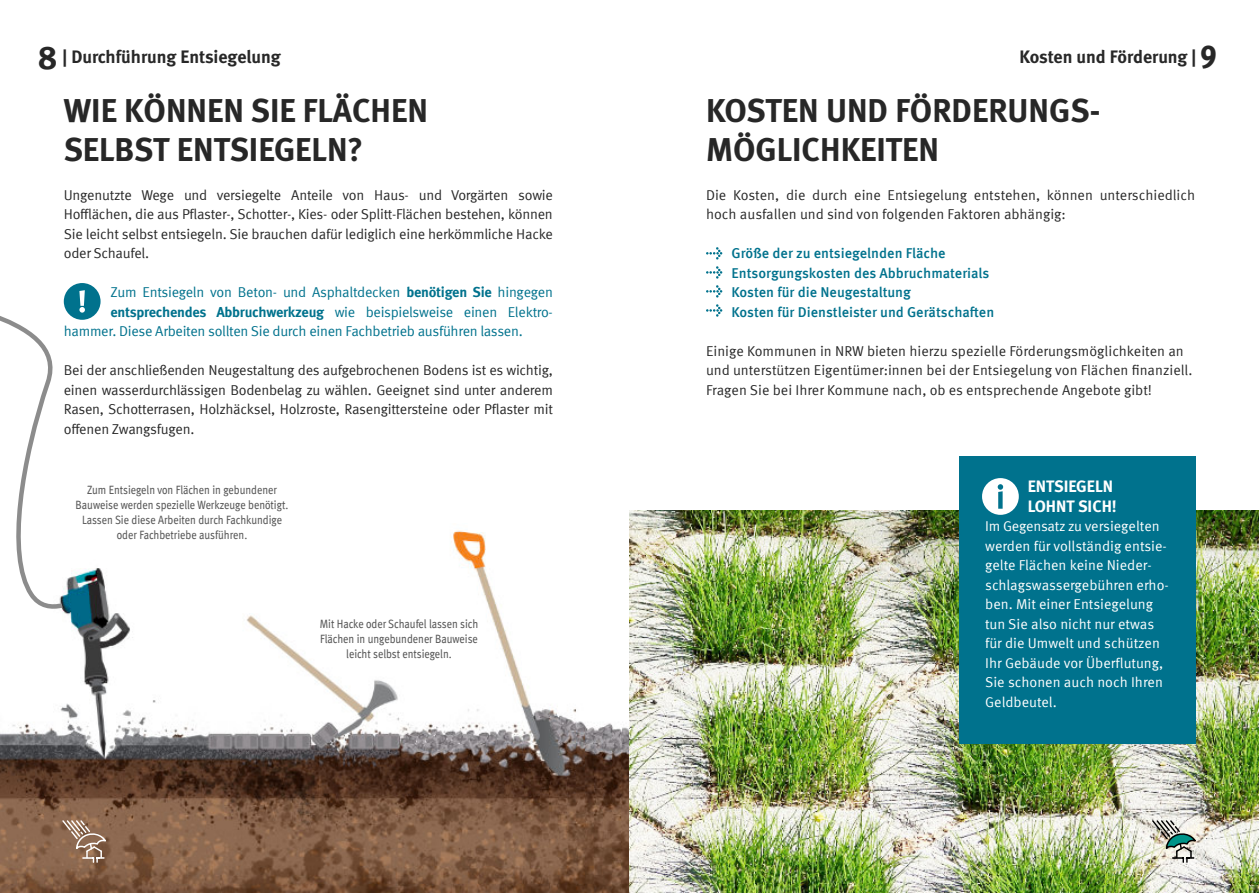
<style>
.page{position:relative;width:1259px;height:893px;background:#fff}
.page>*{position:absolute;margin:0;border:0;box-sizing:border-box;transform-origin:0 0}
.t1{font:700 33px/39px "Meta";color:rgb(0 0 0/.85)}
.t2{font:700 18px "Meta";letter-spacing:-.005em;color:rgb(0 0 0/.85)}
.t3{font:700 16.5px/19.5px "Meta";color:#fff}
.t4{font:14.25px/19.5px "Meta Pro";color:rgb(0 0 0/.85);text-align:justify}
.t5{font:14.25px/19.5px "Meta Pro";color:#fff}
.t6{font:14.25px "Meta Pro";letter-spacing:-.02em;color:#00728d}
.t7{font:500 14.25px/19.5px "Meta Pro";letter-spacing:-.005em;color:#00728d}
.t8{font:condensed 12px/15px "Meta Pro";color:#595959;text-align:center}
.s1{font-weight:700}
.s2{font-family:"Meta Pro";font-weight:800;font-stretch:condensed;font-size:33px}
</style>
<div class="page">
<img style="left:0;top:530px;width:629px;height:363px">
<svg style="left:0;top:309px;width:67px;height:300px"></svg>
<svg style="left:706px;top:247px;width:16px;height:13px"></svg>
<svg style="left:706px;top:266px;width:16px;height:13px"></svg>
<svg style="left:706px;top:285px;width:16px;height:13px"></svg>
<svg style="left:706px;top:304px;width:16px;height:13px"></svg>
<div style="left:64px;top:283px;width:37px;height:37px;background:#00728d;border-radius:50%"></div>
<svg style="left:79px;top:290px;width:6px;height:23px"></svg>
<img style="left:629px;top:510px;width:630px;height:383px">
<div style="left:959px;top:457px;width:236px;height:287px;background:#00728d"></div>
<svg style="left:982px;top:478px;width:36px;height:37px"></svg>
<svg style="left:1152px;top:820px;width:44px;height:43px;background:#abb5ab"></svg>
<svg style="left:62px;top:820px;width:45px;height:43px;background:#9e806a"></svg>
<h1 class="t1" style="left:38px;top:41px;width:21px">8</h1>
<p class="t2" style="left:63px;top:50px;width:220px">| Durchführung Entsiegelung</p>
<h1 class="t1" style="left:64px;top:93px;width:366px">WIE KÖNNEN SIE FLÄCHEN<br>SELBST ENTSIEGELN?</h1>
<p class="t4" style="left:64px;top:186px;width:490px">Ungenutzte Wege und versiegelte Anteile von Haus- und Vorgärten sowie Hofflächen, die aus Pflaster-, Schotter-, Kies- oder Splitt-Flächen bestehen, können Sie leicht selbst entsiegeln. Sie brauchen dafür lediglich eine herkömmliche Hacke oder Schaufel.</p>
<p class="t6" style="left:111px;top:286px;width:444px">Zum Entsiegeln von Beton- und Asphaltdecken <span class="s1">benötigen Sie</span> hingegen</p>
<p class="t6" style="left:111px;top:306px;width:444px"><span class="s1">entsprechendes Abbruchwerkzeug</span> wie beispielsweise einen Elektro-</p>
<p class="t6" style="left:64px;top:325px;width:460px">hammer. Diese Arbeiten sollten Sie durch einen Fachbetrieb ausführen lassen.</p>
<p class="t4" style="left:64px;top:362px;width:491px">Bei der anschließenden Neugestaltung des aufgebrochenen Bodens ist es wichtig, einen wasserdurchlässigen Bodenbelag zu wählen. Geeignet sind unter anderem Rasen, Schotterrasen, Holzhäcksel, Holzroste, Rasengittersteine oder Pflaster mit offenen Zwangsfugen.</p>
<p class="t8" style="left:76px;top:484px;width:214px">Zum Entsiegeln von Flächen in gebundener Bauweise werden spezielle Werkzeuge benötigt.<br>Lassen Sie diese Arbeiten durch Fachkundige oder Fachbetriebe ausführen.</p>
<p class="t8" style="left:320px;top:617px;width:160px">Mit Hacke oder Schaufel lassen sich<br>Flächen in ungebundener Bauweise leicht selbst entsiegeln.</p>
<p class="t2" style="left:1019px;top:50px;width:199px">Kosten und Förderung | <span class="s2">9</span></p>
<h1 class="t1" style="left:706px;top:93px;width:396px">KOSTEN UND FÖRDERUNGS-<br>MÖGLICHKEITEN</h1>
<p class="t4" style="left:706px;top:186px;width:490px">Die Kosten, die durch eine Entsiegelung entstehen, können unterschiedlich hoch ausfallen und sind von folgenden Faktoren abhängig:</p>
<p class="t7" style="left:731px;top:245px;width:264px">Größe der zu entsiegelnden Fläche Entsorgungskosten des Abbruchmaterials Kosten für die Neugestaltung<br>Kosten für Dienstleister und Gerätschaften</p>
<p class="t4" style="left:706px;top:342px;width:488px;text-align:left">Einige Kommunen in NRW bieten hierzu spezielle Förderungsmöglichkeiten an und unterstützen Eigentümer:innen bei der Entsiegelung von Flächen finanziell.<br>Fragen Sie bei Ihrer Kommune nach, ob es entsprechende Angebote gibt!</p>
<p class="t3" style="left:1027px;top:478px;width:91px">ENTSIEGELN<br>LOHNT SICH!</p>
<p class="t5" style="left:985px;top:518px;width:185px">Im Gegensatz zu versiegelten werden für vollständig entsie&shy;gelte Flächen keine Nieder&shy;schlagswassergebühren erho&shy;ben. Mit einer Entsiegelung tun Sie also nicht nur etwas für die Umwelt und schützen<br>Ihr Gebäude vor Überflutung,<br>Sie schonen auch noch Ihren<br>Geldbeutel.</p>
</div>
